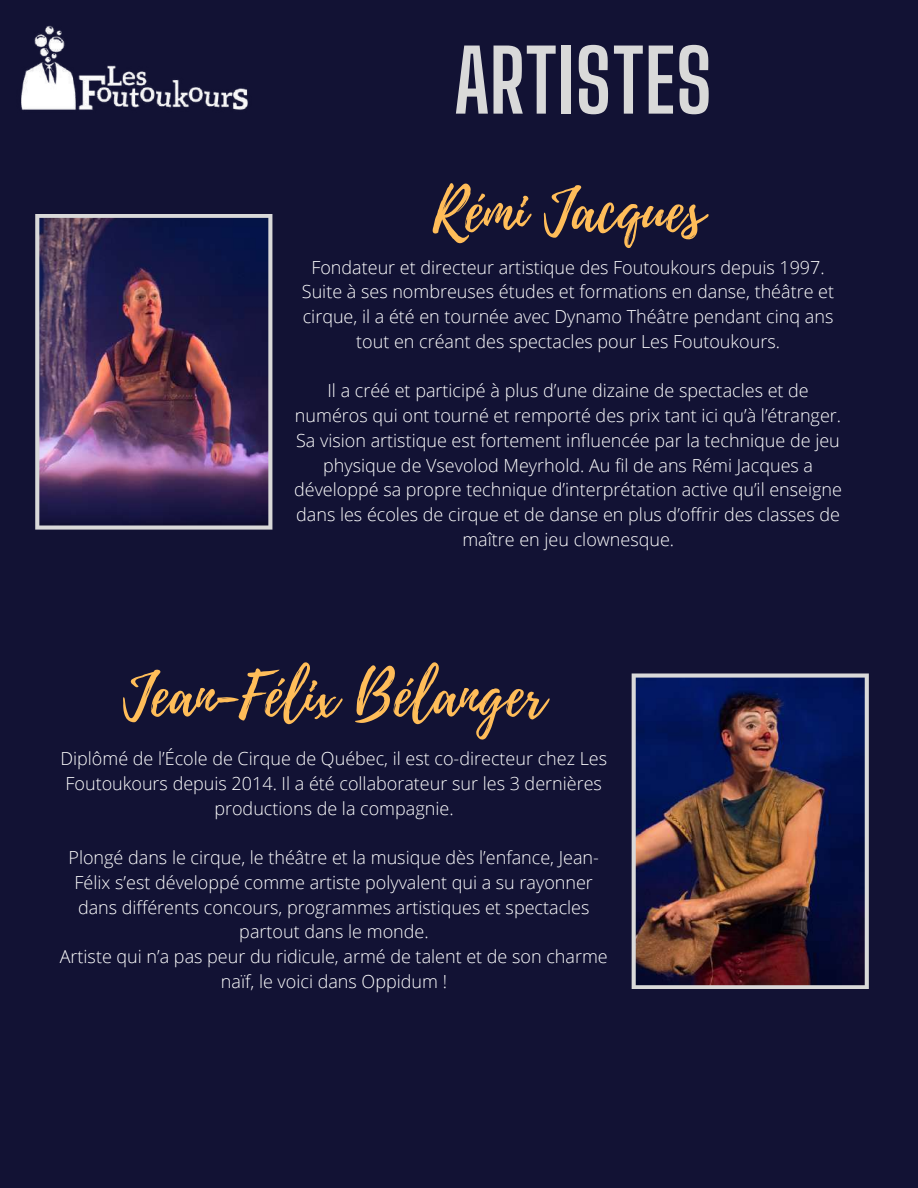
<style>
.page{position:relative;width:918px;height:1188px;background:#121234}
.page>*{position:absolute;margin:0;border:0;box-sizing:border-box;transform-origin:0 0}
.t1{font:700 85.05px "Big Shoulders Display";color:#d9d9d9}
.t2{font:60px "Playlist Script";color:#ffbd59}
.t3{font:300 18px/24.8px "Open Sans";color:#fff;text-align:center}
</style>
<div class="page">
<img style="left:35px;top:214px;width:237px;height:316px">
<img style="left:632px;top:673px;width:237px;height:316px">
<img style="left:21px;top:25px;width:227px;height:85px">
<h1 class="t1" style="left:454px;top:30px;width:260px">ARTISTES</h1>
<h2 class="t2" style="left:433px;top:168px;width:273px">Rémi Jacques</h2>
<p class="t3" style="left:302px;top:254px;width:534px">Fondateur et directeur artistique des Foutoukours depuis 1997.<br>Suite à ses nombreuses études et formations en danse, théâtre et cirque, il a été en tournée avec Dynamo Théâtre pendant cinq ans tout en créant des spectacles pour Les Foutoukours.</p>
<p class="t3" style="left:294px;top:378px;width:549px">Il a créé et participé à plus d’une dizaine de spectacles et de numéros qui ont tourné et remporté des prix tant ici qu’à l’étranger.<br>Sa vision artistique est fortement influencée par la technique de jeu physique de Vsevolod Meyrhold. Au fil de ans Rémi Jacques a développé sa propre technique d’interprétation active qu’il enseigne dans les écoles de cirque et de danse en plus d’offrir des classes de maître en jeu clownesque.</p>
<h2 class="t2" style="left:123px;top:652px;width:424px">Jean-Félix Bélanger</h2>
<p class="t3" style="left:60px;top:746px;width:548px">Diplômé de l’École de Cirque de Québec, il est co-directeur chez Les<br>Foutoukours depuis 2014. Il a été collaborateur sur les 3 dernières productions de la compagnie.</p>
<p class="t3" style="left:60px;top:845px;width:550px">Plongé dans le cirque, le théâtre et la musique dès l’enfance, Jean-Félix s’est développé comme artiste polyvalent qui a su rayonner dans différents concours, programmes artistiques et spectacles partout dans le monde.<br>Artiste qui n’a pas peur du ridicule, armé de talent et de son charme naïf, le voici dans Oppidum !</p>
</div>
